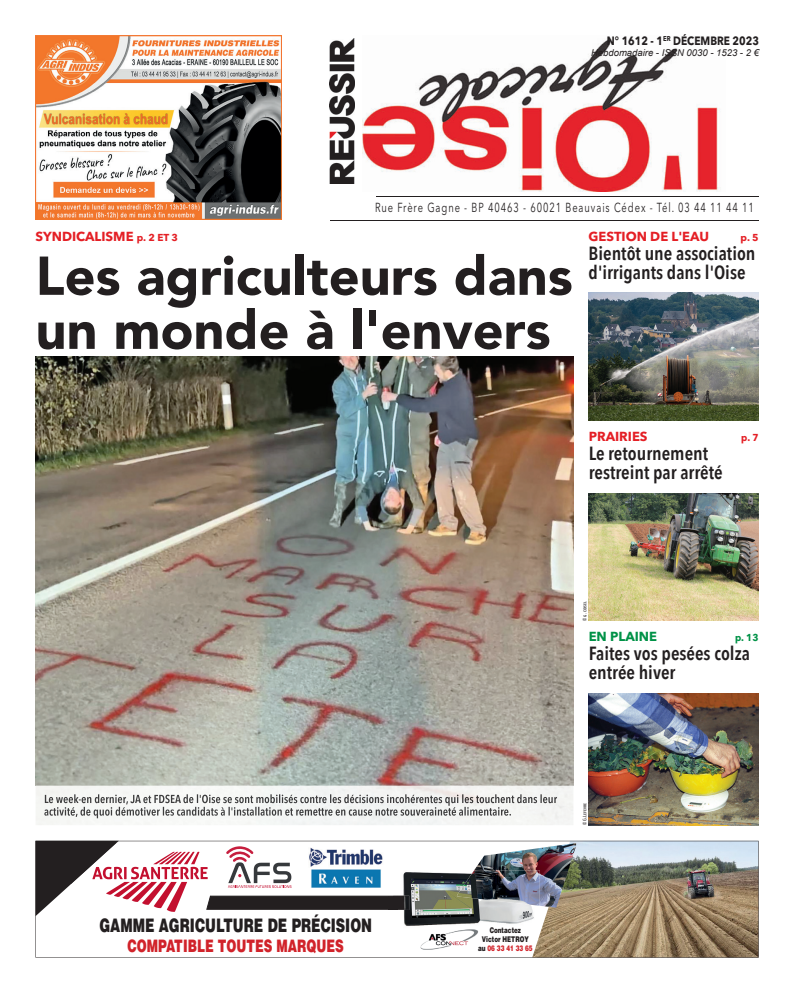
<style>
.page{position:relative;width:794px;height:993px;background:#fff}
.page>*{position:absolute;margin:0;border:0;box-sizing:border-box;transform-origin:0 0}
.t1{font:900 54px/54px "Avenir";color:#231f20}
.t2{font:600 19px/19px "Avenir Next Condensed";color:#231f20}
.t3{font:900 condensed 18.6px "Helvetica Neue";color:#231f20}
.t4{font:900 18.6px "Helvetica";color:#231f20;scale:.7 1}
.t5{font:900 condensed 17.4px "Helvetica Neue";color:#c3102f}
.t6{font:900 17.2px "Helvetica";color:#d1232a;scale:.7 1}
.t7{font:13px "Avenir Next LT Pro";letter-spacing:.1em;color:#231f20;scale:.72 1}
.t8{font:700 13px "Avenir Next LT Pro";color:#e41f25}
.t9{font:700 13px "Avenir Next LT Pro";color:#009247}
.t10{font:700 12px "Avenir Next LT Pro";color:#231f20;scale:.85 1}
.t11{font:700 10px "Avenir Next LT Pro";color:#009247;scale:.95 1}
.t12{font:700 10px "Avenir Next LT Pro";color:#e41f25}
.t13{font:700 10px "Avenir Next LT Pro";color:#e41f25;scale:.95 1}
.t14{font:italic 9.5px "Arial";color:#231f20}
.t15{font:900 7.8px/8.8px "Helvetica";color:#231f20;text-align:center;scale:.72 1}
.t16{font:500 5px "Avenir Next Condensed";color:#231f20}
.s1{font-size:10px}
.s2{color:#d1232a}
</style>
<div class="page">
<img style="left:36px;top:35px;width:245px;height:185px">
<img style="left:363px;top:39px;width:356px;height:153px">
<img style="left:330px;top:39px;width:25px;height:144px">
<svg style="left:330px;top:132px;width:6px;height:7px"></svg>
<hr style="left:330px;top:220px;width:428px;height:1px;background:#231f20">
<hr style="left:376px;top:196px;width:382px;height:1px;background:#231f20">
<svg style="left:35px;top:840px;width:723px;height:117px"></svg>
<img style="left:474px;top:842px;width:102px;height:65px">
<img style="left:420px;top:927px;width:58px;height:23px">
<img style="left:393px;top:870px;width:147px;height:57px">
<img style="left:457px;top:870px;width:83px;height:35px">
<svg style="left:35px;top:840px;width:374px;height:75px"></svg>
<img style="left:588px;top:292px;width:170px;height:128px">
<img style="left:588px;top:493px;width:170px;height:127px">
<img style="left:589px;top:693px;width:169px;height:132px">
<img style="left:36px;top:356px;width:537px;height:429px">
<svg style="left:35px;top:785px;width:539px;height:40px"></svg>
<img style="left:45px;top:794px;width:512px;height:11px">
<img style="left:44px;top:806px;width:467px;height:12px">
<p class="t10" style="left:607px;top:33px;width:180px">N° 1612 - 1<sup>ER</sup> DÉCEMBRE 2023</p>
<p class="t14" style="left:591px;top:46px;width:169px">Hebdomadaire - ISSN 0030 - 1523 - 2 €</p>
<p class="t7" style="left:375px;top:200px;width:528px">Rue Frère Gagne - BP 40463 - 60021 Beauvais Cédex - Tél. 03 44 11 44 11</p>
<p class="t8" style="left:36px;top:228px;width:144px">SYNDICALISME <span class="s1">p. 2 ET 3</span></p>
<h1 class="t1" style="left:36px;top:247px;width:539px">Les agriculteurs dans un monde à l'envers</h1>
<p class="t8" style="left:588px;top:228px;width:122px">GESTION DE L'EAU</p>
<p class="t12" style="left:740px;top:231px;width:20px">p. 5</p>
<p class="t2" style="left:588px;top:243px;width:168px">Bientôt une association d'irrigants dans l'Oise</p>
<p class="t8" style="left:589px;top:428px;width:60px">PRAIRIES</p>
<p class="t13" style="left:741px;top:431px;width:20px">p. 7</p>
<p class="t2" style="left:589px;top:443px;width:135px">Le retournement restreint par arrêté</p>
<p class="t16" style="left:581px;top:620px;width:21px;rotate:-90deg">© G. COISEL</p>
<p class="t9" style="left:589px;top:628px;width:70px">EN PLAINE</p>
<p class="t11" style="left:735px;top:631px;width:26px">p. 13</p>
<p class="t2" style="left:589px;top:643px;width:163px">Faites vos pesées colza entrée hiver</p>
<p class="t4" style="left:99px;top:913px;width:391px">GAMME AGRICULTURE DE PRÉCISION</p>
<p class="t6" style="left:128px;top:934px;width:310px">COMPATIBLE TOUTES MARQUES</p>
<p class="t15" style="left:478px;top:925px;width:77px">Contactez<br>Victor HETROY au <span class="s2">06 33 41 33 65</span></p>
<p class="t3" style="left:98px;top:917px;width:277px">GAMME AGRICULTURE DE PRECISION</p>
<p class="t5" style="left:125px;top:941px;width:223px">COMPATIBLE TOUTES MARQUES</p>
<p class="t16" style="left:581px;top:825px;width:24px;rotate:-90deg">© G. LEFEVRE</p>
</div>
